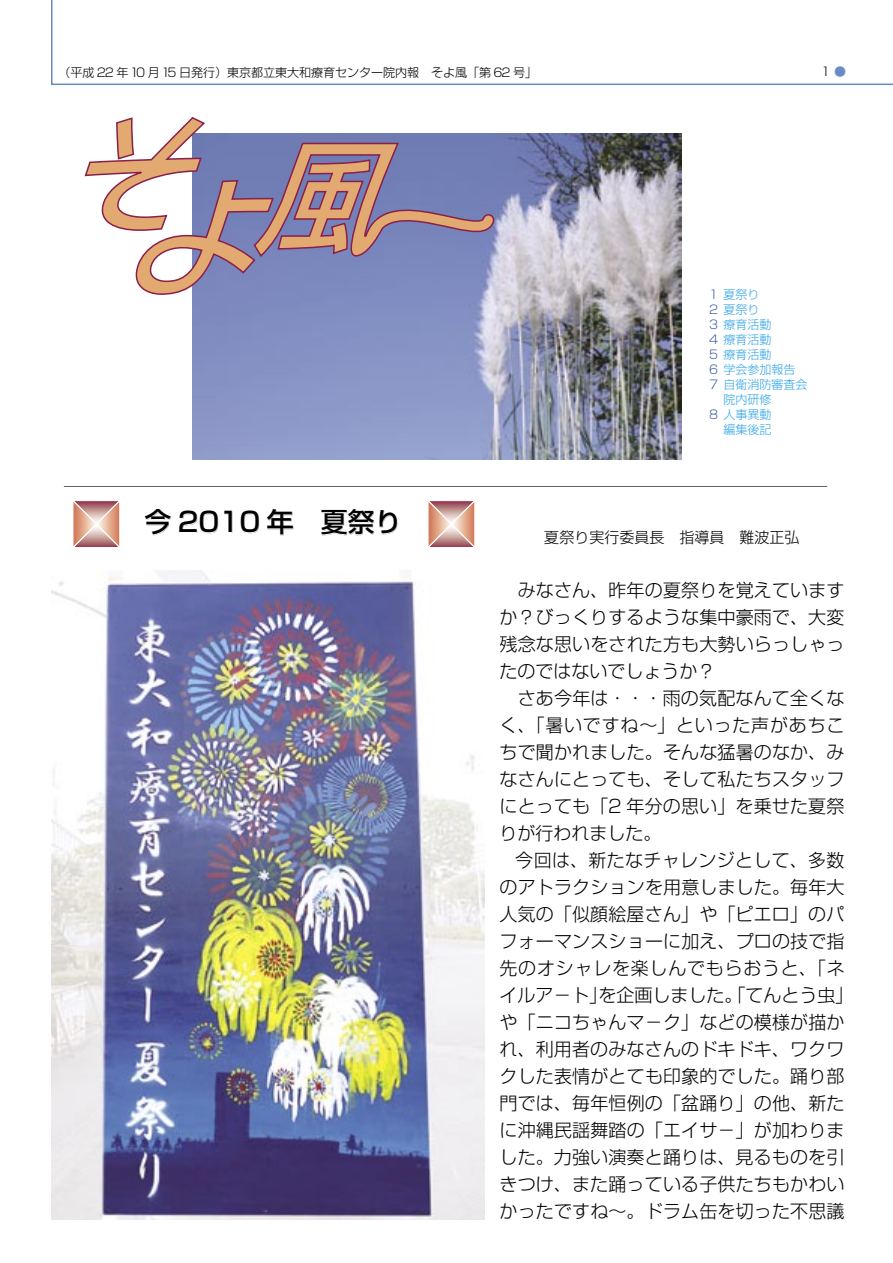
<style>
.page{position:relative;width:893px;height:1263px;background:#fff}
.page>*{position:absolute;margin:0;border:0;box-sizing:border-box;transform-origin:0 0}
.t1{font:500 27px "Shin Go";color:#000}
.標準{font:300 18px/27px "Shin Go";letter-spacing:.01em;color:#000;text-align:justify}
.標準-2{font:300 15px "Shin Go";color:#000}
.t2{font:300 12px "Shin Go";color:#000}
.t3{font:300 12px "Shin Go";color:#36a7e9}
.t4{font:300 12px "Shin Go";color:#3c5da5}
.s1{color:#678bc5}
</style>
<div class="page">
<svg style="left:51px;top:0;width:842px;height:85px"></svg>
<img style="left:192px;top:133px;width:489px;height:327px">
<svg style="left:63px;top:486px;width:765px;height:1px"></svg>
<svg style="left:84px;top:117px;width:419px;height:179px"></svg>
<img style="left:51px;top:570px;width:433px;height:649px">
<svg style="left:73px;top:500px;width:47px;height:47px;background:#d29f94"></svg>
<svg style="left:428px;top:500px;width:47px;height:47px;background:#d29f94"></svg>
<p class="t2" style="left:58px;top:65px;width:480px">（平成 22 年10 月15 日発行）東京都立東大和療育センター院内報　そよ風「第 62 号」</p>
<p class="t2" style="left:821px;top:64px;width:27px">1 <span class="s1">●</span></p>
<p class="t1" style="left:144px;top:505px;width:259px">今 2010 年　夏祭り</p>
<p class="t3" style="left:724px;top:287px;width:37px">夏祭り</p>
<p class="t3" style="left:724px;top:302px;width:37px">夏祭り</p>
<p class="t3" style="left:724px;top:317px;width:49px">療育活動</p>
<p class="t3" style="left:724px;top:332px;width:49px">療育活動</p>
<p class="t3" style="left:724px;top:347px;width:49px">療育活動</p>
<p class="t3" style="left:724px;top:362px;width:73px">学会参加報告</p>
<p class="t3" style="left:724px;top:377px;width:85px">自衛消防審査会</p>
<p class="t3" style="left:724px;top:392px;width:49px">院内研修</p>
<p class="t3" style="left:724px;top:407px;width:49px">人事異動</p>
<p class="t3" style="left:724px;top:422px;width:49px">編集後記</p>
<p class="t4" style="left:709px;top:287px;width:11px">1</p>
<p class="t4" style="left:709px;top:302px;width:11px">2</p>
<p class="t4" style="left:709px;top:317px;width:11px">3</p>
<p class="t4" style="left:709px;top:332px;width:11px">4</p>
<p class="t4" style="left:709px;top:347px;width:11px">5</p>
<p class="t4" style="left:709px;top:362px;width:11px">6</p>
<p class="t4" style="left:709px;top:377px;width:11px">7</p>
<p class="t4" style="left:709px;top:407px;width:11px">8</p>
<p class="標準-2" style="left:544px;top:528px;width:256px">夏祭り実行委員長　指導員　難波正弘</p>
<p class="標準" style="left:500px;top:576px;width:347px;text-indent:18px">みなさん、昨年の夏祭りを覚えていますか？びっくりするような集中豪雨で、大変残念な思いをされた方も大勢いらっしゃったのではないでしょうか？</p>
<p class="標準" style="left:500px;top:684px;width:347px">　さあ今年は・・・雨の気配なんて全くなく、「暑いですね～」といった声があちこちで聞かれました。そんな猛暑のなか、みなさんにとっても、そして私たちスタッフにとっても「2 年分の思い」を乗せた夏祭りが行われました。</p>
<p class="標準" style="left:500px;top:846px;width:356px;text-align:center">今回は、新たなチャレンジとして、多数<br>のアトラクションを用意しました。毎年大人気の「似顔絵屋さん」や「ピエロ」のパフォーマンスショーに加え、プロの技で指先のオシャレを楽しんでもらおうと、「ネイルア－ト」を企画しました。「てんとう虫」や「ニコちゃんマ－ク」などの模様が描かれ、利用者のみなさんのドキドキ、ワクワクした表情がとても印象的でした。踊り部門では、毎年恒例の「盆踊り」の他、新たに沖縄民謡舞踏の「エイサ－」が加わりました。力強い演奏と踊りは、見るものを引きつけ、また踊っている子供たちもかわいかったですね～。ドラム缶を切った不思議</p>
</div>
